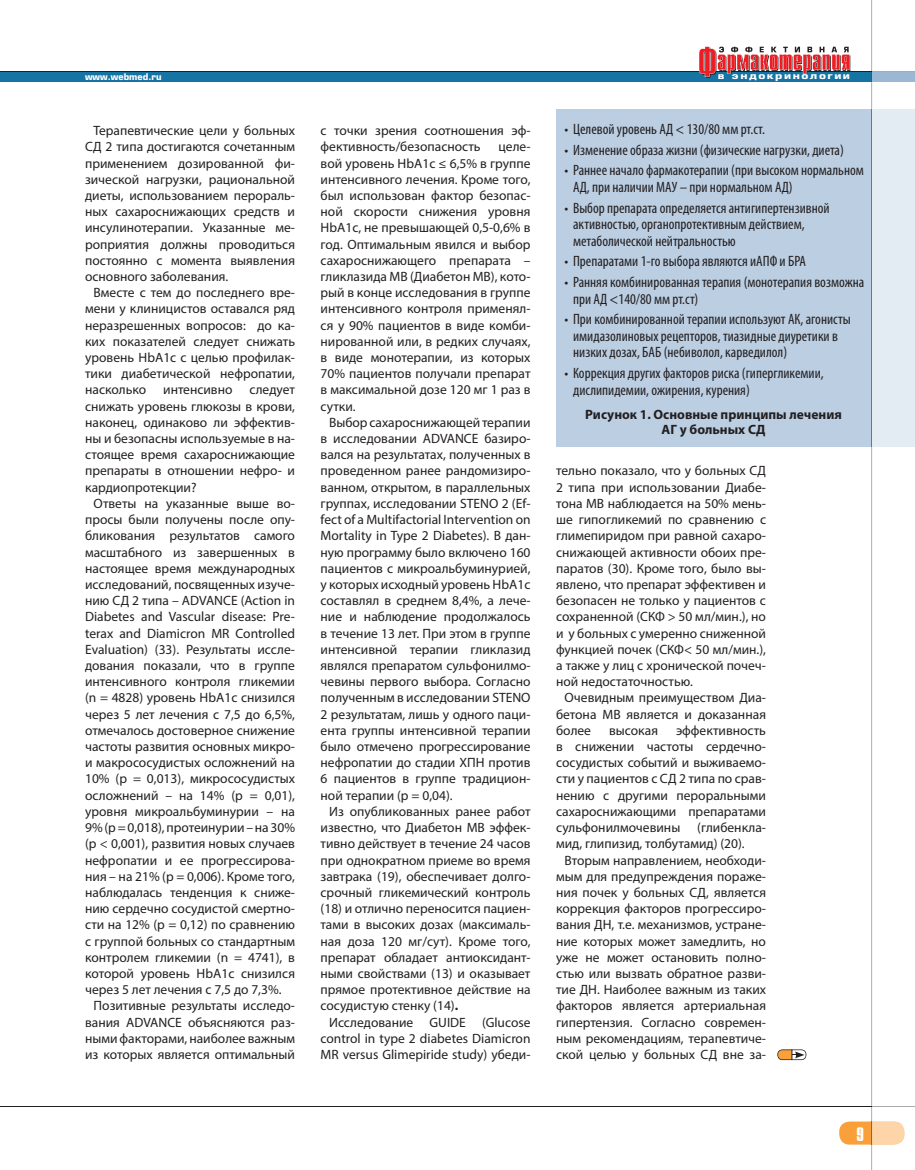
<style>
.page{position:relative;width:915px;height:1170px;background:#fff}
.page>*{position:absolute;margin:0;border:0;box-sizing:border-box;transform-origin:0 0}
.t1{font:19.5px "Star C";color:#fff}
.t2{font:condensed 15px/16.5px "Myriad Pro";color:#231f20}
.t3{font:13.5px/16.2px "Myriad Pro";color:#231f20;text-align:justify}
.t4{font:700 13.5px/14.9px "Myriad Pro";color:#231f20;text-align:center}
.t5{font:700 9px "Europe";letter-spacing:.13em;color:#fff;scale:1.3 1}
.t6{font:700 9px "Europe";color:#fff}
.s1{font-weight:700}
</style>
<div class="page">
<div style="left:556px;top:109px;width:358px;height:337px;background:#bbcee2"></div>
<div style="left:838px;top:1121px;width:66px;height:23px;background:#f9a03a;border-radius:11px"></div>
<hr style="left:0;top:1105px;width:914px;height:1px;background:#231f20">
<hr style="left:0;top:71px;width:914px;height:2px;background:#231f20">
<div style="left:0;top:72px;width:914px;height:10px;background:#1574a2"></div>
<svg style="left:699px;top:46px;width:151px;height:32px"></svg>
<svg style="left:872px;top:0;width:42px;height:1137px"></svg>
<div style="left:871px;top:109px;width:43px;height:337px;background:#e3ebf3"></div>
<hr style="left:871px;top:1105px;width:43px;height:1px;background:#a8a9ad">
<hr style="left:871px;top:71px;width:43px;height:1px;background:#a8a9ad">
<div style="left:871px;top:72px;width:43px;height:10px;background:#9ab8d3"></div>
<hr style="left:871px;top:0;width:1px;height:71px;background:#808285">
<hr style="left:871px;top:446px;width:1px;height:659px;background:#808285">
<hr style="left:871px;top:109px;width:1px;height:337px;background:#70767c">
<svg style="left:871px;top:1105px;width:33px;height:64px"></svg>
<svg style="left:871px;top:71px;width:1px;height:38px"></svg>
<svg style="left:777px;top:1049px;width:29px;height:10px"></svg>
<p class="t6" style="left:85px;top:71px;width:78px">www.webmed.ru</p>
<p class="t5" style="left:717px;top:71px;width:103px">в эндокринологии</p>
<p class="t3" style="left:85px;top:122px;width:211px;text-indent:9px">Терапевтические цели у больных СД 2 типа достигаются сочетанным применением дозированной фи&shy;зической нагрузки, рациональной диеты, использованием перораль&shy;ных сахароснижающих средств и инсулинотерапии. Указанные ме&shy;роприятия должны проводиться постоянно с момента выявления основного заболевания.</p>
<p class="t3" style="left:85px;top:284px;width:211px;text-indent:9px">Вместе с тем до последнего вре&shy;мени у клиницистов оставался ряд неразрешенных вопросов: до ка&shy;ких показателей следует снижать уровень HbA1c с целью профилак&shy;тики диабетической нефропатии, насколько</p>
<p class="t3" style="left:85px;top:381px;width:211px;text-indent:164px">следует снижать уровень глюкозы в крови, наконец, одинаково ли эффектив&shy;ны и безопасны используемые в на&shy;стоящее время сахароснижающие препараты в отношении нефро- и кардиопротекции?</p>
<p class="t3" style="left:85px;top:495px;width:211px;text-indent:9px">Ответы на указанные выше во&shy;просы были получены после опу&shy;бликования результатов самого масштабного из завершенных в настоящее время международных исследований, посвященных изуче&shy;нию СД 2 типа – ADVANCE (Action in Diabetes and Vascular disease: Pre&shy;terax and Diamicron MR Controlled Evaluation) (33). Результаты иссле&shy;дования показали, что в группе интенсивного контроля гликемии (n = 4828) уровень HbA1c снизился через 5 лет лечения с 7,5 до 6,5%, отмечалось достоверное снижение частоты развития основных микро&shy;и макрососудистых осложнений на 10% (р = 0,013), микрососудистых осложнений – на 14% (р = 0,01), уровня микроальбуминурии – на 9% (р = 0,018), протеинурии – на 30% (р &lt; 0,001), развития новых случаев нефропатии и ее прогрессирова&shy;ния – на 21% (р = 0,006). Кроме того, наблюдалась тенденция к сниже&shy;нию сердечно сосудистой смертно&shy;сти на 12% (р = 0,12) по сравнению с группой больных со стандартным контролем гликемии (n = 4741), в которой уровень HbA1c снизился через 5 лет лечения с 7,5 до 7,3%.</p>
<p class="t3" style="left:85px;top:997px;width:211px;text-indent:9px">Позитивные результаты исследо&shy;вания ADVANCE объясняются раз&shy;ными факторами, наиболее важным из которых является оптимальный</p>
<p class="t3" style="left:163px;top:381px;width:71px">интенсивно</p>
<p class="t3" style="left:320px;top:122px;width:211px">с точки зрения соотношения эф&shy;фективность/безопасность</p>
<p class="t3" style="left:320px;top:138px;width:211px;text-indent:178px">целе&shy;вой уровень HbA1c ≤ 6,5% в группе интенсивного лечения. Кроме того, был использован фактор безопас&shy;ной скорости снижения уровня HbA1c, не превышающей 0,5-0,6% в год. Оптимальным явился и выбор сахароснижающего препарата – гликлазида МВ (Диабетон МВ), кото&shy;рый в конце исследования в группе интенсивного контроля применял&shy;ся у 90% пациентов в виде комби&shy;нированной или, в редких случаях, в виде монотерапии, из которых 70% пациентов получали препарат в максимальной дозе 120 мг 1 раз в сутки.</p>
<p class="t3" style="left:320px;top:414px;width:211px;text-indent:9px">Выбор сахароснижающей терапии в исследовании ADVANCE базиро&shy;вался на результатах, полученных в проведенном ранее рандомизиро&shy;ванном, открытом, в параллельных группах, исследовании STENO 2 (Ef&shy;fect of a Multifactorial Intervention on Mortality in Type 2 Diabetes). В дан&shy;ную программу было включено 160 пациентов с микроальбуминурией, у которых исходный уровень HbA1c составлял в среднем 8,4%, а лече&shy;ние и наблюдение продолжалось в течение 13 лет. При этом в группе интенсивной терапии гликлазид являлся препаратом сульфонилмо&shy;чевины первого выбора. Согласно полученным в исследовании STENO 2 результатам, лишь у одного паци&shy;ента группы интенсивной терапии было отмечено прогрессирование нефропатии до стадии ХПН против 6 пациентов в группе традицион&shy;ной терапии (р = 0,04).</p>
<p class="t3" style="left:320px;top:803px;width:211px;text-indent:9px">Из опубликованных ранее работ известно, что Диабетон МВ эффек&shy;тивно действует в течение 24 часов при однократном приеме во время завтрака (19), обеспечивает долго&shy;срочный гликемический контроль (18) и отлично переносится пациен&shy;тами в высоких дозах (максималь&shy;ная доза 120 мг/сут). Кроме того, препарат обладает антиоксидант&shy;ными свойствами (13) и оказывает прямое протективное действие на сосудистую стенку (14)<span class="s1">.</span></p>
<p class="t3" style="left:320px;top:1013px;width:211px;text-indent:9px">Исследование GUIDE (Glucose control in type 2 diabetes Diamicron MR versus Glimepiride study) убеди-</p>
<p class="t2" style="left:564px;top:120px;width:202px">• Целевой уровень АД &lt; 130/80 мм рт.ст.</p>
<p class="t2" style="left:564px;top:141px;width:281px">• Изменение образа жизни (физические нагрузки, диета)</p>
<p class="t2" style="left:573px;top:162px;width:292px;text-indent:-9px">• Раннее начало фармакотерапии (при высоком нормальном<br>АД, при наличии МАУ – при нормальном АД)</p>
<p class="t2" style="left:573px;top:199px;width:258px;text-indent:-9px">• Выбор препарата определяется антигипертензивной активностью, органопротективным действием, метаболической нейтральностью</p>
<p class="t2" style="left:564px;top:253px;width:243px">• Препаратами 1-го выбора являются иАПФ и БРА</p>
<p class="t2" style="left:573px;top:274px;width:293px;text-indent:-9px">• Ранняя комбинированная терапия (монотерапия возможна при АД &lt;140/80 мм рт.ст)</p>
<p class="t2" style="left:573px;top:311px;width:279px;text-indent:-9px">• При комбинированной терапии используют АК, агонисты имидазолиновых рецепторов, тиазидные диуретики в низких дозах, БАБ (небиволол, карведилол)</p>
<p class="t2" style="left:573px;top:365px;width:252px;text-indent:-9px">• Коррекция других факторов риска (гипергликемии, дислипидемии, ожирения, курения)</p>
<p class="t4" style="left:585px;top:406px;width:258px">Рисунок 1. Основные принципы лечения<br>АГ у больных СД</p>
<p class="t3" style="left:556px;top:462px;width:211px">тельно показало, что у больных СД 2 типа при использовании Диабе&shy;тона МВ наблюдается на 50% мень&shy;ше гипогликемий по сравнению с глимепиридом при равной сахаро&shy;снижающей активности обоих пре&shy;паратов (30). Кроме того, было вы&shy;явлено, что препарат эффективен и безопасен не только у пациентов с сохраненной (СКФ &gt; 50 мл/мин.), но и у больных с умеренно сниженной функцией почек (СКФ&lt; 50 мл/мин.), а также у лиц с хронической почеч&shy;ной недостаточностью.</p>
<p class="t3" style="left:556px;top:689px;width:211px;text-indent:9px">Очевидным преимуществом Диа&shy;бетона МВ является и доказанная более</p>
<p class="t3" style="left:556px;top:722px;width:211px;text-indent:120px">эффективность в снижении частоты сердечно&shy;сосудистых событий и выживаемо&shy;сти у пациентов с СД 2 типа по срав&shy;нению с другими пероральными сахароснижающими препаратами сульфонилмочевины</p>
<p class="t3" style="left:608px;top:722px;width:51px">высокая</p>
<p class="t3" style="left:556px;top:819px;width:211px;text-indent:141px">(глибенкла&shy;мид, глипизид, толбутамид) (20).</p>
<p class="t3" style="left:556px;top:851px;width:211px;text-indent:9px">Вторым направлением, необходи&shy;мым для предупреждения пораже&shy;ния почек у больных СД, является коррекция факторов прогрессиро&shy;вания ДН, т.е. механизмов, устране&shy;ние которых может замедлить, но уже не может остановить полно&shy;стью или вызвать обратное разви&shy;тие ДН. Наиболее важным из таких факторов является артериальная гипертензия. Согласно современ&shy;ным рекомендациям, терапевтиче&shy;ской целью у больных СД вне за-</p>
<h1 class="t1" style="left:856px;top:1123px;width:9px">9</h1>
</div>
